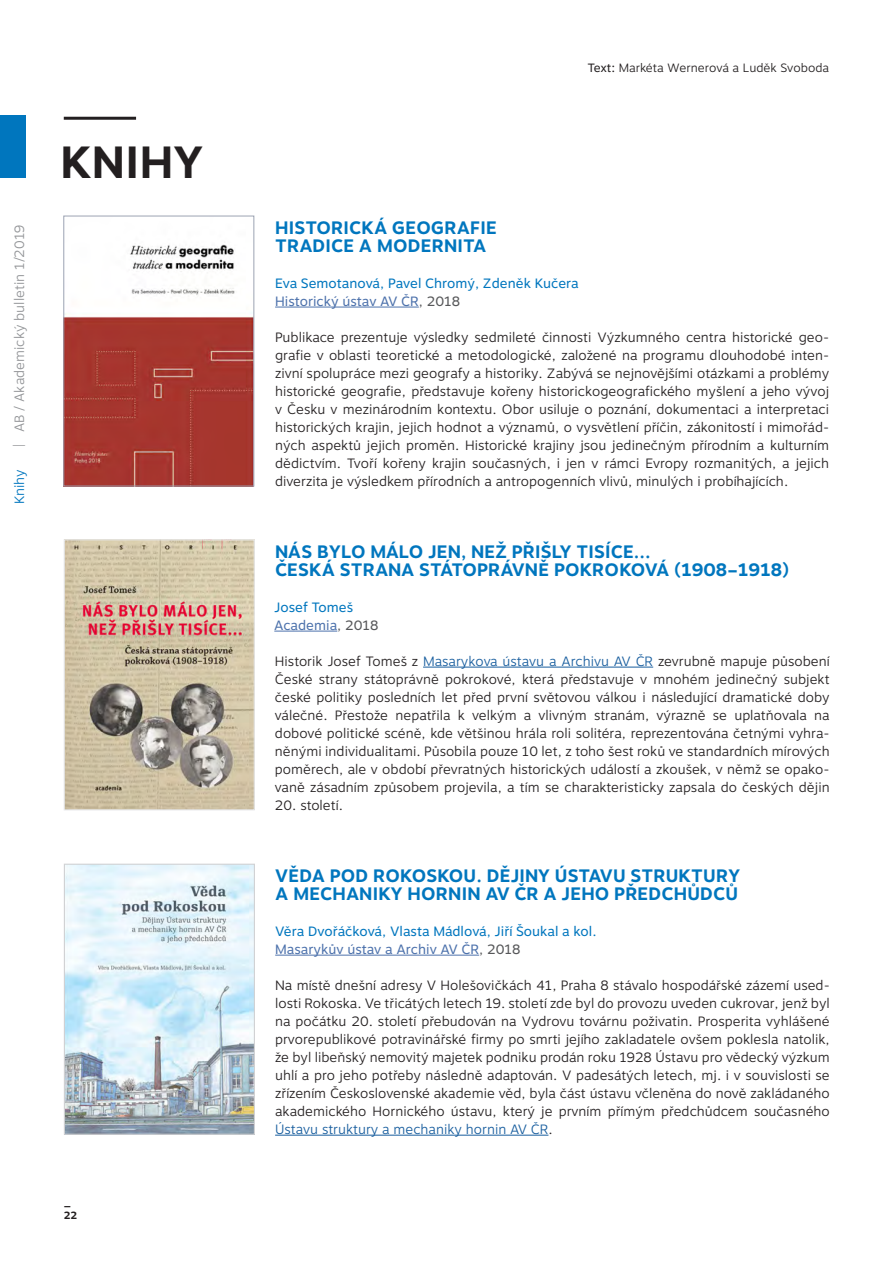
<style>
.page{position:relative;width:893px;height:1263px;background:#fff}
.page>*{position:absolute;margin:0;border:0;box-sizing:border-box;transform-origin:0 0}
.t1{font:700 45px "Motiva Sans";letter-spacing:.01em;color:#231f20}
.Mezititulek{font:700 18px/18px "Motiva Sans";letter-spacing:.01em;color:#0076be}
.Chleba{font:300 13.5px/18px "Motiva Sans";color:#231f20;text-align:justify}
.Chleba-2{font:13.5px "Motiva Sans";color:#0076be}
.Chleba-3{font:13.5px "Motiva Sans";color:#4d72ac}
.t2{font:300 13.5px "Motiva Sans";color:#939598}
.t3{font:300 13.5px "Motiva Sans";color:#0076be}
.t4{font:300 12px "Motiva Sans";color:#231f20}
.t5{font:700 10.5px/12.6px "Motiva Sans";color:#231f20}
.s1{font-weight:400}
.s2{color:#57585a}
.s3{color:#175d9e}
</style>
<div class="page">
<div style="left:0;top:116px;width:26px;height:62px;background:#0076be"></div>
<hr style="left:64px;top:117px;width:72px;height:3px;background:#231f20">
<img style="left:65px;top:244px;width:187px;height:240px">
<div style="left:63px;top:216px;width:191px;height:270px;border:1px solid #9ca3b3"></div>
<hr style="left:275px;top:1135px;width:273px;height:1px;background:#175d9e">
<img style="left:66px;top:866px;width:187px;height:267px">
<div style="left:64px;top:864px;width:191px;height:271px;border:1px solid #d1d2d4"></div>
<hr style="left:423px;top:667px;width:230px;height:1px;background:#175d9e">
<img style="left:66px;top:541px;width:187px;height:267px">
<div style="left:64px;top:539px;width:191px;height:271px;border:1px solid #e6e7e9"></div>
<hr style="left:275px;top:307px;width:144px;height:1px;background:#4d72ac">
<hr style="left:274px;top:631px;width:63px;height:1px;background:#4d72ac">
<hr style="left:275px;top:955px;width:204px;height:1px;background:#4d72ac">
<p class="t2" style="left:9px;top:447px;width:224px;rotate:-90deg">| AB / Akademický bulletin 1/2019</p>
<p class="t3" style="left:9px;top:504px;width:37px;rotate:-90deg">Knihy</p>
<p class="t1" style="left:61px;top:129px;width:144px">KNIHY</p>
<p class="t5" style="left:64px;top:1196px;width:15px">_<br>22</p>
<p class="t4" style="left:588px;top:59px;width:243px"><span class="s1">Text:</span> Markéta Wernerová a Luděk Svoboda</p>
<p class="Mezititulek" style="left:275px;top:219px;width:223px">HISTORICKÁ GEOGRAFIE</p>
<p class="Mezititulek" style="left:275px;top:237px;width:213px">TRADICE A MODERNITA</p>
<p class="Chleba-2" style="left:275px;top:273px;width:305px">Eva Semotanová, Pavel Chromý, Zdeněk Kučera</p>
<p class="Chleba-3" style="left:275px;top:291px;width:187px">Historický ústav AV ČR<span class="s2">, 2018</span></p>
<p class="Chleba" style="left:275px;top:328px;width:556px">Publikace prezentuje výsledky sedmileté činnosti Výzkumného centra historické geo&shy;grafie v oblasti teoretické a metodologické, založené na programu dlouhodobé inten&shy;zivní spolupráce mezi geografy a historiky. Zabývá se nejnovějšími otázkami a problémy historické geografie, představuje kořeny historickogeografického myšlení a jeho vývoj v Česku v mezinárodním kontextu. Obor usiluje o poznání, dokumentaci a interpretaci historických krajin, jejich hodnot a významů, o vysvětlení příčin, zákonitostí i mimořád&shy;ných aspektů jejich proměn. Historické krajiny jsou jedinečným přírodním a kulturním dědictvím. Tvoří kořeny krajin současných, i jen v rámci Evropy rozmanitých, a jejich diverzita je výsledkem přírodních a antropogenních vlivů, minulých i probíhajících.</p>
<p class="Mezititulek" style="left:275px;top:543px;width:377px">NÁS BYLO MÁLO JEN, NEŽ PŘIŠLY TISÍCE...</p>
<p class="Mezititulek" style="left:275px;top:561px;width:516px">ČESKÁ STRANA STÁTOPRÁVNĚ POKROKOVÁ (1908–1918)</p>
<p class="Chleba-2" style="left:274px;top:597px;width:80px">Josef Tomeš</p>
<p class="Chleba-3" style="left:274px;top:615px;width:106px">Academia<span class="s2">, 2018</span></p>
<p class="Chleba" style="left:275px;top:652px;width:556px">Historik Josef Tomeš z <span class="s3">Masarykova ústavu a Archivu AV ČR</span> zevrubně mapuje působení České strany státoprávně pokrokové, která představuje v mnohém jedinečný subjekt české politiky posledních let před první světovou válkou i následující dramatické doby válečné. Přestože nepatřila k velkým a vlivným stranám, výrazně se uplatňovala na dobové politické scéně, kde většinou hrála roli solitéra, reprezentována četnými vyhra&shy;něnými individualitami. Působila pouze 10 let, z toho šest roků ve standardních mírových poměrech, ale v období převratných historických událostí a zkoušek, v němž se opako&shy;vaně zásadním způsobem projevila, a tím se charakteristicky zapsala do českých dějin</p>
<p class="Chleba" style="left:275px;top:796px;width:70px">20. století.</p>
<p class="Mezititulek" style="left:275px;top:867px;width:467px">VĚDA POD ROKOSKOU. DĚJINY ÚSTAVU STRUKTURY<br>A MECHANIKY HORNIN AV ČR A JEHO PŘEDCHŮDCŮ</p>
<p class="Chleba-2" style="left:275px;top:921px;width:323px">Věra Dvořáčková, Vlasta Mádlová, Jiří Šoukal a kol.</p>
<p class="Chleba-3" style="left:275px;top:939px;width:247px">Masarykův ústav a Archiv AV ČR<span class="s2">, 2018</span></p>
<p class="Chleba" style="left:275px;top:976px;width:556px">Na místě dnešní adresy V Holešovičkách 41, Praha 8 stávalo hospodářské zázemí used&shy;losti Rokoska. Ve třicátých letech 19. století zde byl do provozu uveden cukrovar, jenž byl na počátku 20. století přebudován na Vydrovu továrnu poživatin. Prosperita vyhlášené prvorepublikové potravinářské firmy po smrti jejího zakladatele ovšem poklesla natolik, že byl libeňský nemovitý majetek podniku prodán roku 1928 Ústavu pro vědecký výzkum uhlí a pro jeho potřeby následně adaptován. V padesátých letech, mj. i v souvislosti se zřízením Československé akademie věd, byla část ústavu včleněna do nově zakládaného akademického Hornického ústavu, který je prvním přímým předchůdcem současného <span class="s3">Ústavu struktury a mechaniky hornin AV ČR</span>.</p>
</div>
